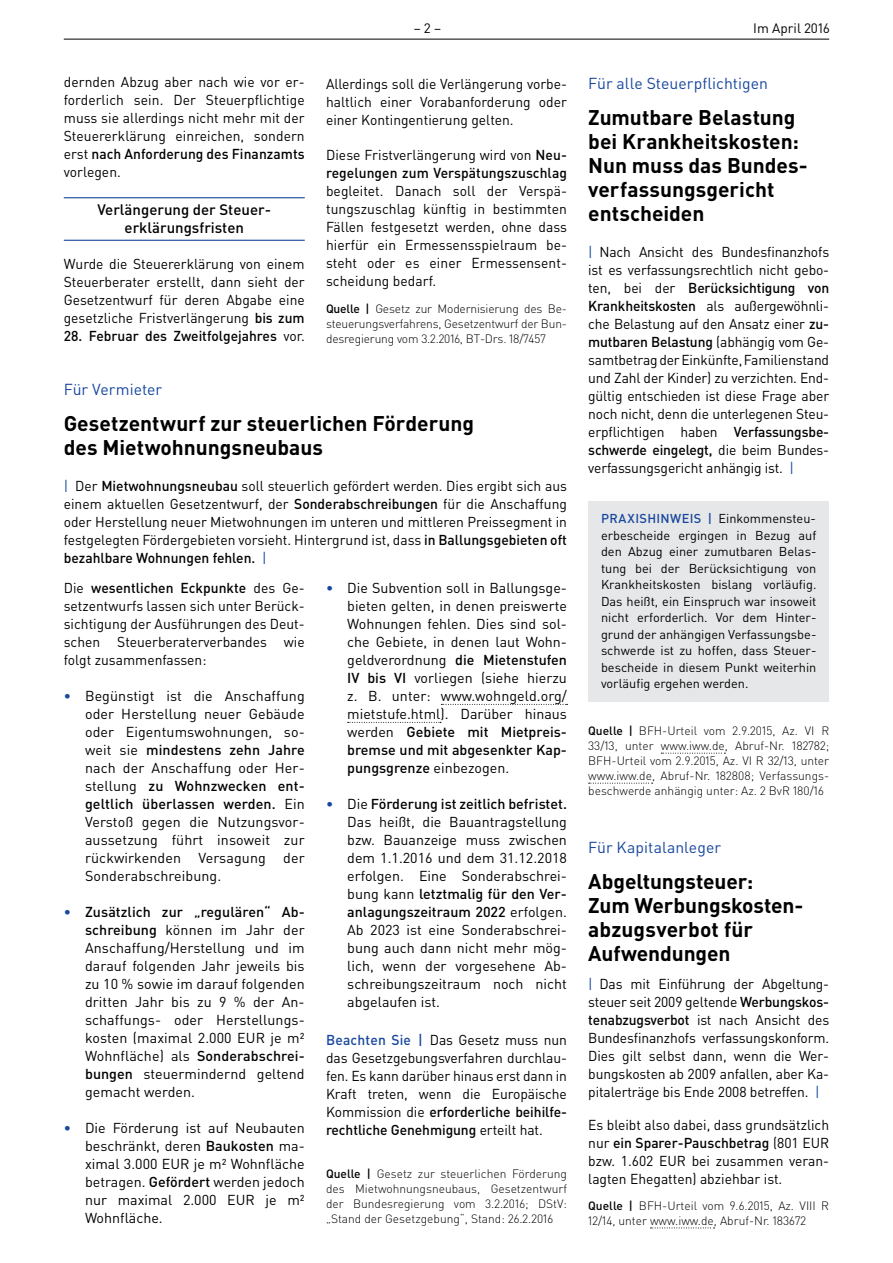
<style>
.page{position:relative;width:893px;height:1263px;background:#fff}
.page>*{position:absolute;margin:0;border:0;box-sizing:border-box;transform-origin:0 0}
.t1{font:700 21px/24px "DIN Pro";color:#000}
.t2{font:15.75px "DIN Pro";color:#17479e}
.t3{font:500 15px/18px "DIN Pro";color:#000;text-align:center}
.t4{font:14.25px/18px "DIN Pro";color:#000;text-align:justify}
.t5{font:500 14.25px/18px "DIN Pro";color:#000}
.t6{font:13.5px "DIN Pro";color:#000}
.t7{font:12.75px/16.5px "DIN Pro";color:#000;text-align:justify}
.t8{font:300 12px/15px "DIN Pro";color:#000;text-align:justify}
.s1{font-weight:500}
.s2{font-weight:400}
.s3{color:#17479e}
.s4{font-weight:500;color:#17479e}
</style>
<div class="page">
<hr style="left:64px;top:39px;width:765px;height:1px;background:#000">
<hr style="left:64px;top:197px;width:241px;height:1px;background:#17479e">
<hr style="left:64px;top:240px;width:241px;height:1px;background:#17479e">
<svg style="left:441px;top:704px;width:127px;height:1px"></svg>
<svg style="left:348px;top:722px;width:93px;height:1px"></svg>
<svg style="left:661px;top:753px;width:64px;height:1px"></svg>
<svg style="left:589px;top:783px;width:64px;height:1px"></svg>
<div style="left:588px;top:501px;width:241px;height:200px;background:#e6e7e8"></div>
<svg style="left:650px;top:1227px;width:64px;height:1px"></svg>
<p class="t6" style="left:414px;top:19px;width:29px">– 2 –</p>
<p class="t6" style="left:753px;top:19px;width:78px">Im April 2016</p>
<p class="t4" style="left:64px;top:73px;width:242px">dernden Abzug aber nach wie vor er&shy;forderlich sein. Der Steuerpflichtige muss sie allerdings nicht mehr mit der Steuererklärung einreichen, sondern erst <span class="s1">nach Anforderung des Finanzamts </span>vorlegen.</p>
<p class="t3" style="left:97px;top:200px;width:175px">Verlängerung der Steuer&shy;erklärungsfristen</p>
<p class="t4" style="left:64px;top:255px;width:242px">Wurde die Steuererklärung von einem Steuerberater erstellt, dann sieht der Gesetzentwurf für deren Abgabe eine gesetzliche Fristverlängerung <span class="s1">bis zum</span></p>
<p class="t5" style="left:64px;top:327px;width:242px">28. Februar des Zweitfolgejahres <span class="s2">vor.</span></p>
<p class="t4" style="left:326px;top:75px;width:242px">Allerdings soll die Verlängerung vorbe&shy;haltlich einer Vorabanforderung oder einer Kontingentierung gelten.</p>
<p class="t5" style="left:326px;top:145px;width:242px"><span class="s2">Diese Fristverlängerung wird von</span> Neu&shy;regelungen zum Verspätungszuschlag</p>
<p class="t4" style="left:326px;top:181px;width:242px">begleitet. Danach soll der Verspä&shy;tungszuschlag künftig in bestimmten Fällen festgesetzt werden, ohne dass hierfür ein Ermessensspielraum be&shy;steht oder es einer Ermessensent&shy;scheidung bedarf.</p>
<p class="t8" style="left:326px;top:300px;width:242px"><span class="s1">Quelle |</span> Gesetz zur Modernisierung des Be&shy;steuerungsverfahrens, Gesetzentwurf der Bun&shy;desregierung vom 3.2.2016, BT-Drs. 18/7457</p>
<p class="t2" style="left:64px;top:379px;width:100px">Für Vermieter</p>
<h1 class="t1" style="left:64px;top:411px;width:412px">Gesetzentwurf zur steuerlichen Förderung des Mietwohnungsneubaus</h1>
<p class="t4" style="left:64px;top:477px;width:505px"><span class="s3">|</span> Der <span class="s1">Mietwohnungsneubau</span> soll steuerlich gefördert werden. Dies ergibt sich aus einem aktuellen Gesetzentwurf, der <span class="s1">Sonderabschreibungen</span> für die Anschaffung oder Herstellung neuer Mietwohnungen im unteren und mittleren Preissegment in festgelegten Fördergebieten vorsieht. Hintergrund ist, dass <span class="s1">in Ballungsgebieten oft bezahlbare Wohnungen fehlen.</span> <span class="s3">|</span></p>
<p class="t4" style="left:64px;top:579px;width:242px">Die <span class="s1">wesentlichen Eckpunkte</span> des Ge&shy;setzentwurfs lassen sich unter Berück&shy;sichtigung der Ausführungen des Deut&shy;schen Steuerberaterverbandes wie folgt zusammenfassen:</p>
<p class="t4" style="left:85px;top:687px;width:221px;text-indent:-21px"><span class="s4">•</span> Begünstigt ist die Anschaffung oder Herstellung neuer Gebäude oder Eigentumswohnungen, so&shy;weit sie <span class="s1">mindestens zehn Jahre </span>nach der Anschaffung oder Her&shy;stellung <span class="s1">zu Wohnzwecken ent&shy;geltlich überlassen werden.</span> Ein Verstoß gegen die Nutzungsvor&shy;aussetzung führt insoweit zur rückwirkenden Versagung der Sonderabschreibung.</p>
<p class="t4" style="left:85px;top:903px;width:221px;text-indent:-21px"><span class="s4">•</span> <span class="s1">Zusätzlich zur „regulären“ Ab&shy;schreibung</span> können im Jahr der Anschaffung/Herstellung und im darauf folgenden Jahr jeweils bis zu 10 % sowie im darauf folgenden dritten Jahr bis zu 9 % der An&shy;schaffungs- oder Herstellungs&shy;kosten (maximal 2.000 EUR je m²<br>Wohnfläche) als <span class="s1">Sonderabschrei&shy;bungen</span> steuermindernd geltend gemacht werden.</p>
<p class="t4" style="left:85px;top:1119px;width:221px;text-indent:-21px"><span class="s4">•</span> Die Förderung ist auf Neubauten beschränkt, deren <span class="s1">Baukosten</span> ma&shy;ximal 3.000 EUR je m² Wohnfläche betragen. <span class="s1">Gefördert</span> werden jedoch nur maximal 2.000 EUR je m²<br>Wohnfläche.</p>
<p class="t4" style="left:347px;top:579px;width:221px;text-indent:-21px"><span class="s4">•</span> Die Subvention soll in Ballungsge&shy;bieten gelten, in denen preiswerte Wohnungen fehlen. Dies sind sol&shy;che Gebiete, in denen laut Wohn&shy;geldverordnung <span class="s1">die Mietenstufen IV bis VI</span> vorliegen (siehe hierzu z. B. unter: www.wohngeld.org/ mietstufe.html). Darüber hinaus werden <span class="s1">Gebiete mit Mietpreis&shy;bremse und mit abgesenkter Kap&shy;pungsgrenze</span> einbezogen.</p>
<p class="t4" style="left:347px;top:795px;width:221px;text-indent:-21px"><span class="s4">•</span> Die <span class="s1">Förderung ist zeitlich befristet.<br></span>Das heißt, die Bauantragstellung bzw. Bauanzeige muss zwischen dem 1.1.2016 und dem 31.12.2018 erfolgen. Eine Sonderabschrei&shy;bung kann <span class="s1">letztmalig für den Ver&shy;anlagungszeitraum 2022</span> erfolgen.<br>Ab 2023 ist eine Sonderabschrei&shy;bung auch dann nicht mehr mög&shy;lich, wenn der vorgesehene Ab&shy;schreibungszeitraum noch nicht abgelaufen ist.</p>
<p class="t4" style="left:326px;top:1030px;width:242px"><span class="s4">Beachten Sie |</span> Das Gesetz muss nun das Gesetzgebungsverfahren durchlau&shy;fen. Es kann darüber hinaus erst dann in Kraft treten, wenn die Europäische Kommission die <span class="s1">erforderliche beihilfe&shy;rechtliche Genehmigung</span> erteilt hat.</p>
<p class="t8" style="left:326px;top:1166px;width:242px"><span class="s1">Quelle |</span> Gesetz zur steuerlichen Förderung des Mietwohnungsneubaus, Gesetzentwurf der Bundesregierung vom 3.2.2016; DStV: „Stand der Gesetzgebung“, Stand: 26.2.2016</p>
<p class="t2" style="left:588px;top:73px;width:181px">Für alle Steuerpflichtigen</p>
<h1 class="t1" style="left:588px;top:105px;width:221px">Zumutbare Belastung bei Krankheitskosten:<br>Nun muss das Bundes&shy;verfassungsgericht entscheiden</h1>
<p class="t4" style="left:588px;top:243px;width:242px"><span class="s3">|</span> Nach Ansicht des Bundesfinanzhofs ist es verfassungsrechtlich nicht gebo&shy;ten, bei der <span class="s1">Berücksichtigung von Krankheitskosten</span> als außergewöhnli&shy;che Belastung auf den Ansatz einer <span class="s1">zu&shy;mutbaren Belastung</span> (abhängig vom Ge&shy;samtbetrag der Einkünfte, Familienstand und Zahl der Kinder) zu verzichten. End&shy;gültig entschieden ist diese Frage aber noch nicht, denn die unterlegenen Steu&shy;erpflichtigen haben <span class="s1">Verfassungsbe&shy;schwerde eingelegt,</span> die beim Bundes&shy;verfassungsgericht anhängig ist. <span class="s3">|</span></p>
<p class="t7" style="left:601px;top:510px;width:217px"><span class="s4">PRAXISHINWEIS |</span> Einkommensteu&shy;erbescheide ergingen in Bezug auf den Abzug einer zumutbaren Belas&shy;tung bei der Berücksichtigung von Krankheitskosten bislang vorläufig.<br>Das heißt, ein Einspruch war insoweit nicht erforderlich. Vor dem Hinter&shy;grund der anhängigen Verfassungsbe&shy;schwerde ist zu hoffen, dass Steuer&shy;bescheide in diesem Punkt weiterhin vorläufig ergehen werden.</p>
<p class="t8" style="left:588px;top:723px;width:242px"><span class="s1">Quelle |</span> BFH-Urteil vom 2.9.2015, Az. VI R 33/13, unter www.iww.de, Abruf-Nr. 182782; BFH-Urteil vom 2.9.2015, Az. VI R 32/13, unter www.iww.de, Abruf-Nr. 182808; Verfassungs&shy;beschwerde anhängig unter: Az. 2 BvR 180/16</p>
<p class="t2" style="left:588px;top:836px;width:134px">Für Kapitalanleger</p>
<h1 class="t1" style="left:588px;top:868px;width:217px">Abgeltungsteuer:<br>Zum Werbungskosten&shy;abzugsverbot für<br>Aufwendungen</h1>
<p class="t4" style="left:588px;top:975px;width:242px"><span class="s3">|</span> Das mit Einführung der Abgeltung&shy;steuer seit 2009 geltende <span class="s1">Werbungskos&shy;tenabzugsverbot</span> ist nach Ansicht des Bundesfinanzhofs verfassungskonform.<br>Dies gilt selbst dann, wenn die Wer&shy;bungskosten ab 2009 anfallen, aber Ka&shy;pitalerträge bis Ende 2008 betreffen. <span class="s3">|</span></p>
<p class="t4" style="left:588px;top:1116px;width:242px">Es bleibt also dabei, dass grundsätzlich nur <span class="s1">ein Sparer-Pauschbetrag</span> (801 EUR bzw. 1.602 EUR bei zusammen veran&shy;lagten Ehegatten) abziehbar ist.</p>
<p class="t8" style="left:588px;top:1197px;width:242px"><span class="s1">Quelle |</span> BFH-Urteil vom 9.6.2015, Az. VIII R<br>12/14, unter www.iww.de, Abruf-Nr. 183672</p>
</div>
